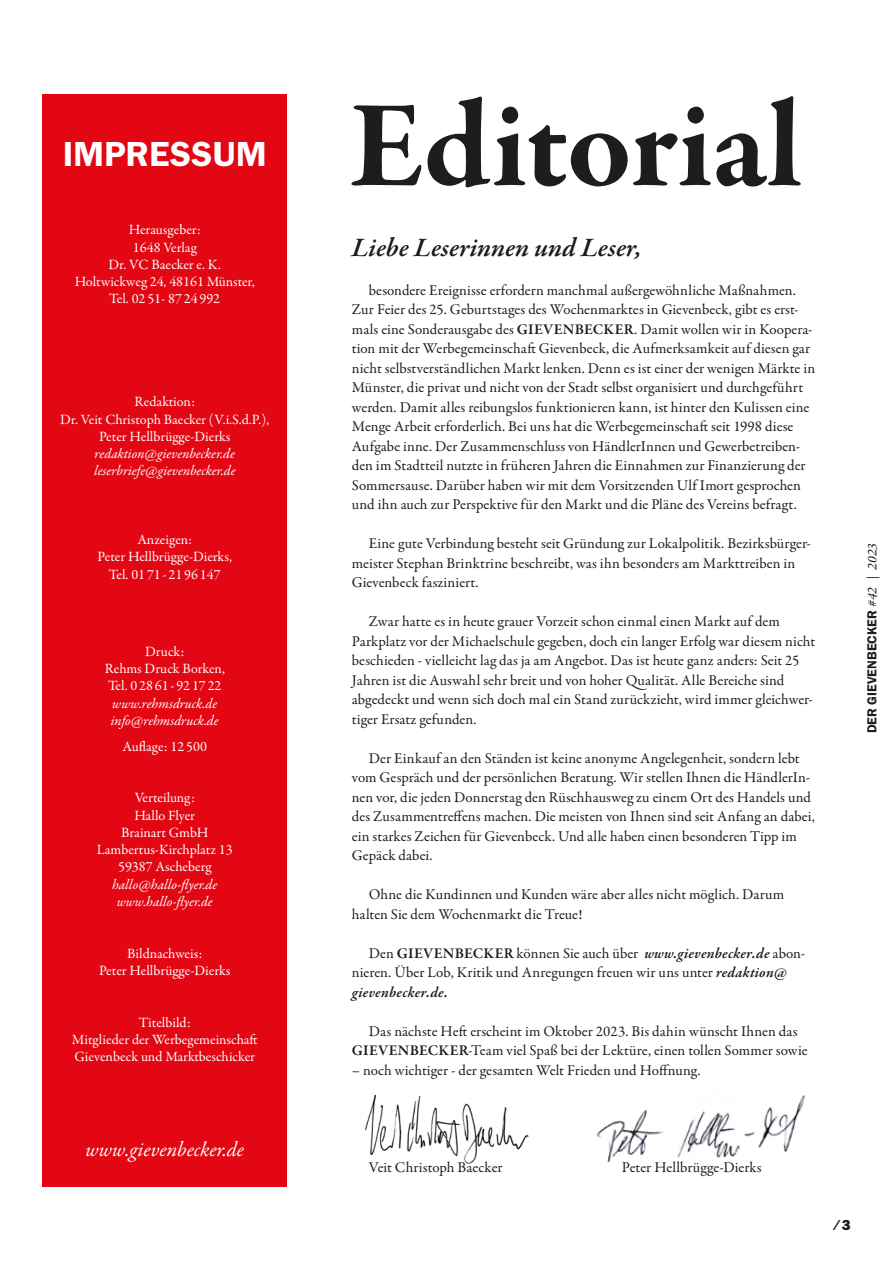
<style>
.page{position:relative;width:893px;height:1263px;background:#fff}
.page>*{position:absolute;margin:0;border:0;box-sizing:border-box;transform-origin:0 0}
.t1{font:700 126px "Garamond Premr Pro";letter-spacing:-.005em;color:#1d1d1b}
.t2{font:36px "Franklin Gothic URW Dem";color:#fff}
.t3{font:italic 600 27px "Garamond Premr Pro";color:#1d1d1b}
.t4{font:italic 21px "Garamond Premr Pro";color:#fff}
.t5{font:15px/19.5px "Garamond Premr Pro";letter-spacing:.005em;color:#1d1d1b}
.t6{font:15px "Franklin Gothic URW Hea";color:#1d1d1b}
.t7{font:14.25px/17.2px "Garamond Premr Pro";color:#fff;text-align:center}
.t8{font:italic 14.25px/17.2px "Garamond Premr Pro";color:#fff}
.t9{font:13.5px "Franklin Gothic URW Dem";color:#1d1d1b}
.s1{font-weight:600}
.s2{font-weight:600;font-style:italic}
.s3{font-family:"Garamond Premr Pro Med It"}
</style>
<div class="page">
<div style="left:43px;top:94px;width:244px;height:1092px;background:#e30613"></div>
<img style="left:365px;top:1094px;width:164px;height:70px">
<img style="left:596px;top:1091px;width:209px;height:72px">
<h2 class="t2" style="left:63px;top:131px;width:205px">IMPRESSUM</h2>
<p class="t7" style="left:75px;top:222px;width:182px">Herausgeber:<br>1648 Verlag<br>Dr. VC Baecker e. K.<br>Holtwickweg 24, 48161 Münster,<br>Tel. 02 51- 87 24 992</p>
<p class="t7" style="left:60px;top:394px;width:210px">Redaktion:<br>Dr. Veit Christoph Baecker (V.i.S.d.P.),<br>Peter Hellbrügge-Dierks</p>
<p class="t8" style="left:94px;top:446px;width:143px">redaktion@gievenbecker.de leserbriefe@gievenbecker.de</p>
<p class="t7" style="left:98px;top:531px;width:136px">Anzeigen:<br>Peter Hellbrügge-Dierks,<br>Tel. 01 71 - 21 96 147</p>
<p class="t7" style="left:105px;top:643px;width:122px">Druck:<br>Rehms Druck Borken,<br>Tel. 0 28 61 - 92 17 22</p>
<p class="t8" style="left:111px;top:695px;width:110px">www.rehmsdruck.de info@rehmsdruck.de</p>
<p class="t7" style="left:123px;top:738px;width:86px">Auflage: 12 500</p>
<p class="t7" style="left:97px;top:789px;width:137px">Verteilung:<br>Hallo Flyer<br>Brainart GmbH<br>Lambertus-Kirchplatz 13<br>59387 Ascheberg</p>
<p class="t8" style="left:112px;top:876px;width:107px;text-align:center">hallo@hallo-flyer.de www.hallo-flyer.de</p>
<p class="t7" style="left:99px;top:945px;width:133px">Bildnachweis:<br>Peter Hellbrügge-Dierks</p>
<p class="t7" style="left:72px;top:1014px;width:187px">Titelbild:<br>Mitglieder der Werbegemeinschaft<br>Gievenbeck und Marktbeschicker</p>
<h3 class="t4" style="left:85px;top:1136px;width:160px">www.gievenbecker.de</h3>
<h1 class="t1" style="left:349px;top:68px;width:454px">Editorial</h1>
<h3 class="t3" style="left:352px;top:230px;width:291px">Liebe Leserinnen und Leser,</h3>
<p class="t5" style="left:352px;top:280px;width:465px;text-indent:17px">besondere Ereignisse erfordern manchmal außergewöhnliche Maßnahmen.<br>Zur Feier des 25. Geburtstages des Wochenmarktes in Gievenbeck, gibt es erst&shy;mals eine Sonderausgabe des <span class="s1">GIEVENBECKER</span>. Damit wollen wir in Koopera&shy;tion mit der Werbegemeinschaft Gievenbeck, die Aufmerksamkeit auf diesen gar nicht selbstverständlichen Markt lenken. Denn es ist einer der wenigen Märkte in Münster, die privat und nicht von der Stadt selbst organisiert und durchgeführt werden. Damit alles reibungslos funktionieren kann, ist hinter den Kulissen eine Menge Arbeit erforderlich. Bei uns hat die Werbegemeinschaft seit 1998 diese Aufgabe inne. Der Zusammenschluss von HändlerInnen und Gewerbetreiben&shy;den im Stadtteil nutzte in früheren Jahren die Einnahmen zur Finanzierung der Sommersause. Darüber haben wir mit dem Vorsitzenden Ulf Imort gesprochen und ihn auch zur Perspektive für den Markt und die Pläne des Vereins befragt.</p>
<p class="t5" style="left:352px;top:534px;width:460px;text-indent:17px">Eine gute Verbindung besteht seit Gründung zur Lokalpolitik. Bezirksbürger&shy;meister Stephan Brinktrine beschreibt, was ihn besonders am Markttreiben in<br>Gievenbeck fasziniert.</p>
<p class="t5" style="left:352px;top:612px;width:465px;text-indent:17px">Zwar hatte es in heute grauer Vorzeit schon einmal einen Markt auf dem Parkplatz vor der Michaelschule gegeben, doch ein langer Erfolg war diesem nicht beschieden - vielleicht lag das ja am Angebot. Das ist heute ganz anders: Seit 25<br>Jahren ist die Auswahl sehr breit und von hoher Qualität. Alle Bereiche sind abgedeckt und wenn sich doch mal ein Stand zurückzieht, wird immer gleichwer&shy;tiger Ersatz gefunden.</p>
<p class="t5" style="left:352px;top:748px;width:464px;text-indent:17px">Der Einkauf an den Ständen ist keine anonyme Angelegenheit, sondern lebt vom Gespräch und der persönlichen Beratung. Wir stellen Ihnen die HändlerIn&shy;nen vor, die jeden Donnerstag den Rüschhausweg zu einem Ort des Handels und des Zusammentreffens machen. Die meisten von Ihnen sind seit Anfang an dabei, ein starkes Zeichen für Gievenbeck. Und alle haben einen besonderen Tipp im Gepäck dabei.</p>
<p class="t5" style="left:352px;top:885px;width:434px;text-indent:17px">Ohne die Kundinnen und Kunden wäre aber alles nicht möglich. Darum halten Sie dem Wochenmarkt die Treue!</p>
<p class="t5" style="left:352px;top:943px;width:455px;text-indent:17px">Den <span class="s1">GIEVENBECKER</span> können Sie auch über <span class="s2">www.gievenbecker.de</span> abon&shy;nieren. Über Lob, Kritik und Anregungen freuen wir uns unter <span class="s2">redaktion@ gievenbecker.de.</span></p>
<p class="t5" style="left:352px;top:1021px;width:457px;text-align:center">Das nächste Heft erscheint im Oktober 2023. Bis dahin wünscht Ihnen das<br><span class="s1">GIEVENBECKER</span>-Team viel Spaß bei der Lektüre, einen tollen Sommer sowie</p>
<p class="t5" style="left:352px;top:1060px;width:350px">– noch wichtiger - der gesamten Welt Frieden und Hoffnung.</p>
<p class="t9" style="left:864px;top:733px;width:192px;rotate:-90deg">DER GIEVENBECKER <span class="s3">#42 | 2023</span></p>
<p class="t5" style="left:369px;top:1158px;width:135px">Veit Christoph Baecker</p>
<p class="t5" style="left:622px;top:1158px;width:141px">Peter Hellbrügge-Dierks</p>
<p class="t6" style="left:835px;top:1215px;width:17px">⁄ 3</p>
</div>
